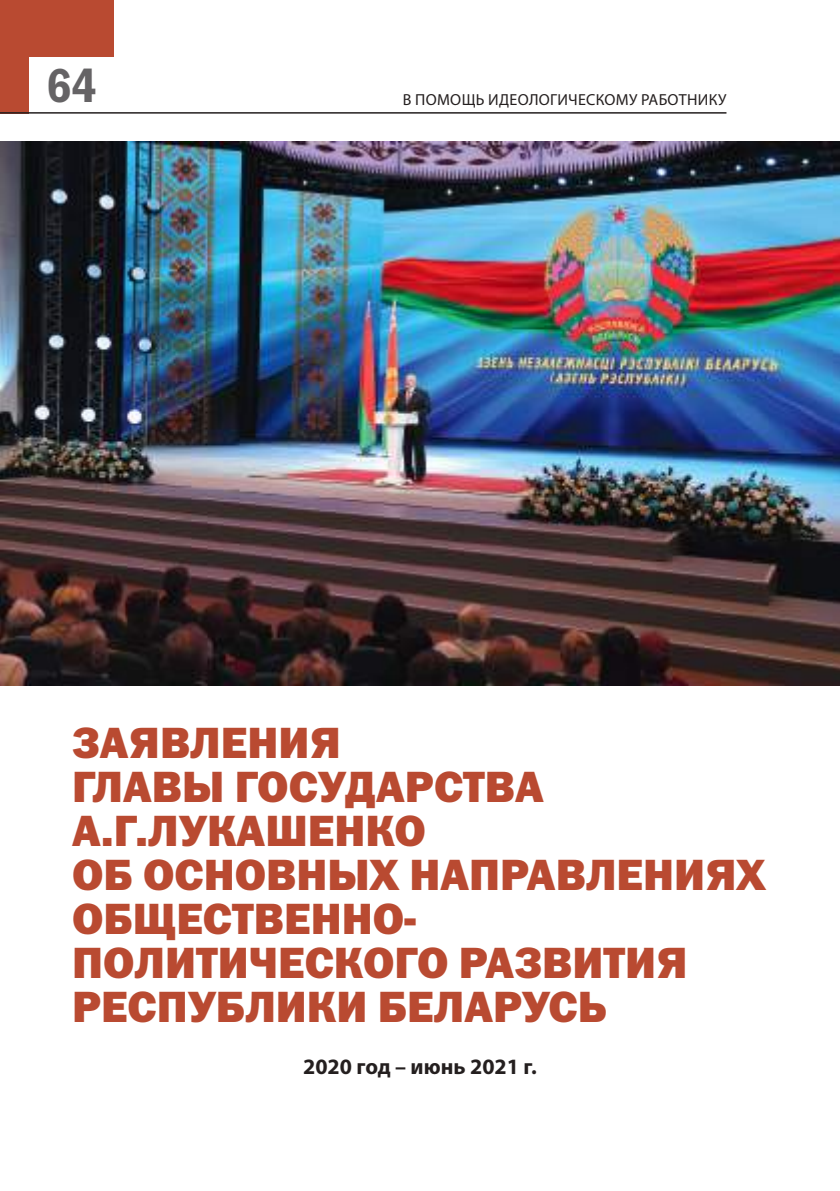
<style>
.page{position:relative;width:840px;height:1191px;background:#fff}
.page>*{position:absolute;margin:0;border:0;box-sizing:border-box;transform-origin:0 0}
.t1{font:48px "Franklin Gothic Demi Cond C";color:#656365}
.t2{font:44px/44px "Franklin Gothic Heavy C";color:#b94a31}
.t3{font:700 22px "Myriad Pro";color:#241f1f}
.t4{font:16px "Myriad Pro";letter-spacing:.02em;color:#241f1f}
</style>
<div class="page">
<div style="left:0;top:0;width:113px;height:114px;background:#b94a31"></div>
<div style="left:29px;top:57px;width:86px;height:57px;background:#fff"></div>
<hr style="left:0;top:112px;width:726px;height:2px;background:#241f1f">
<img style="left:0;top:142px;width:839px;height:543px">
<p class="t1" style="left:46px;top:59px;width:52px">64</p>
<p class="t4" style="left:402px;top:90px;width:325px">В ПОМОЩЬ ИДЕОЛОГИЧЕСКОМУ РАБОТНИКУ</p>
<p class="t2" style="left:72px;top:719px;width:695px">ЗАЯВЛЕНИЯ<br>ГЛАВЫ ГОСУДАРСТВА<br>А.Г.ЛУКАШЕНКО<br>ОБ ОСНОВНЫХ НАПРАВЛЕНИЯХ<br>ОБЩЕСТВЕННО-<br>ПОЛИТИЧЕСКОГО РАЗВИТИЯ<br>РЕСПУБЛИКИ БЕЛАРУСЬ</p>
<p class="t3" style="left:303px;top:1052px;width:235px">2020 год – июнь 2021 г.</p>
</div>
